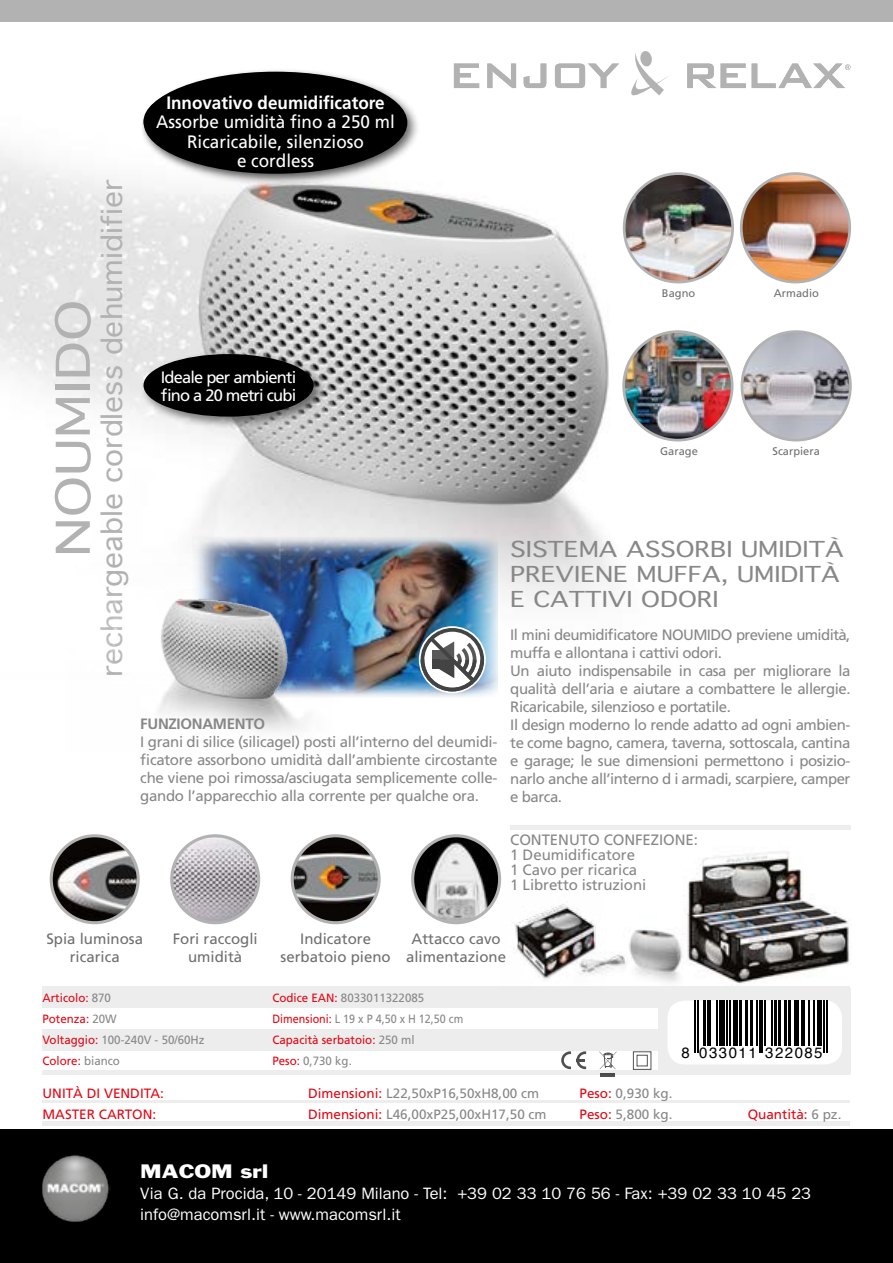
<style>
.page{position:relative;width:893px;height:1263px;background:#fff}
.page>*{position:absolute;margin:0;border:0;box-sizing:border-box;transform-origin:0 0}
.t1{font:45px "Geneva";color:#b3b2b2;scale:1.25 1}
.t2{font:27px "Geneva";color:#b3b2b2;scale:1.1 1}
.t3{font:700 25.5px "Frutiger";color:#fff}
.t4{font:21px/25.2px "Geneva";color:#878787;scale:1.22 1}
.t5{font:19.5px "Frutiger";color:#fff}
.t6{font:18px/21px "Frutiger";color:#fff;text-align:center}
.t7{font:18px/19.5px "Frutiger";color:#fff;text-align:center;scale:.95 1}
.t8{font:700 18px "Frutiger";color:#fff;scale:.95 1}
.t9{font:18px "Franklin Gothic";color:#fff;scale:1.2 1}
.t10{font:16.5px/21px "Franklin Gothic";color:#fff}
.t11{font:16.5px/18px "Frutiger";letter-spacing:-.05em;color:#fff}
.t12{font:15px/18px "Frutiger";letter-spacing:-.03em;color:#878787}
.t13{font:15px/18px "Frutiger";color:#706f6f;text-align:center}
.t14{font:15px/15px "Frutiger";letter-spacing:-.005em;color:#878787}
.t15{font:15px "Helvetica";letter-spacing:.1em;color:#000}
.t16{font:700 15px "Frutiger";letter-spacing:-.02em;color:#878787}
.t17{font:13.5px "Frutiger";color:#878787}
.t18{font:13.5px "Frutiger";color:#e30613}
.t19{font:12px/21px "Frutiger";color:#e30613;scale:.96 1}
.t20{font:11.1px "Frutiger";color:#706f6f}
.s1{color:#878787}
.s2{color:#e30613}
</style>
<div class="page">
<img style="left:635px;top:825px;width:216px;height:187px">
<img style="left:606px;top:916px;width:93px;height:70px">
<img style="left:0;top:150px;width:759px;height:531px">
<div style="left:43px;top:986px;width:807px;height:22px;background:#ededed"></div>
<div style="left:43px;top:1029px;width:807px;height:21px;background:#ededed"></div>
<hr style="left:43px;top:1071px;width:807px;height:4px;background:#ededed">
<div style="left:659px;top:988px;width:192px;height:86px;background:#ededed"></div>
<div style="left:668px;top:1001px;width:174px;height:63px;background:#fff;border-radius:17px"></div>
<div style="left:0;top:1129px;width:893px;height:134px;background:#000"></div>
<div style="left:0;top:0;width:893px;height:21px;background:#b3b2b2"></div>
<svg style="left:454px;top:64px;width:25px;height:24px"></svg>
<svg style="left:487px;top:64px;width:29px;height:24px"></svg>
<svg style="left:524px;top:64px;width:22px;height:24px"></svg>
<svg style="left:687px;top:64px;width:59px;height:24px"></svg>
<svg style="left:752px;top:64px;width:98px;height:24px"></svg>
<svg style="left:555px;top:51px;width:112px;height:45px"></svg>
<hr style="left:43px;top:1100px;width:807px;height:2px;background:#ededed">
<hr style="left:43px;top:1122px;width:807px;height:4px;background:#ededed">
<img style="left:42px;top:1155px;width:68px;height:67px">
<svg style="left:561px;top:1051px;width:25px;height:18px"></svg>
<svg style="left:599px;top:1051px;width:17px;height:18px"></svg>
<hr style="left:601px;top:1073px;width:14px;height:3px;background:#000">
<div style="left:140px;top:351px;width:186px;height:78px;background:#000;opacity:.5"></div>
<div style="left:144px;top:354px;width:170px;height:63px;background:#000;border-radius:50%"></div>
<img style="left:193px;top:535px;width:304px;height:162px">
<img style="left:65px;top:563px;width:269px;height:169px">
<svg style="left:419px;top:626px;width:67px;height:67px"></svg>
<svg style="left:421px;top:628px;width:63px;height:63px"></svg>
<div style="left:432px;top:650px;width:7px;height:19px;background:#595959"></div>
<div style="left:432px;top:660px;width:7px;height:9px;background:#434343"></div>
<img style="left:624px;top:174px;width:109px;height:108px;border-radius:54px">
<div style="left:623px;top:172px;width:111px;height:111px;border:3px solid #b3b2b2;border-radius:50%"></div>
<img style="left:741px;top:174px;width:109px;height:108px;border-radius:54px">
<div style="left:740px;top:172px;width:111px;height:111px;border:3px solid #b3b2b2;border-radius:50%"></div>
<img style="left:742px;top:332px;width:108px;height:108px;border-radius:54px">
<div style="left:741px;top:330px;width:111px;height:111px;border:3px solid #b3b2b2;border-radius:50%"></div>
<img style="left:624px;top:332px;width:108px;height:108px;border-radius:54px">
<div style="left:622px;top:330px;width:111px;height:111px;border:3px solid #b3b2b2;border-radius:50%"></div>
<hr style="left:694px;top:1000px;width:2px;height:52px;background:#000">
<hr style="left:697px;top:1000px;width:1px;height:52px;background:#000">
<hr style="left:703px;top:1000px;width:2px;height:45px;background:#000">
<hr style="left:707px;top:1000px;width:1px;height:45px;background:#000">
<hr style="left:710px;top:1000px;width:1px;height:45px;background:#000">
<hr style="left:717px;top:1000px;width:1px;height:45px;background:#000">
<div style="left:719px;top:1000px;width:6px;height:45px;background:#000"></div>
<hr style="left:727px;top:1000px;width:1px;height:45px;background:#000">
<hr style="left:729px;top:1000px;width:2px;height:45px;background:#000">
<hr style="left:734px;top:1000px;width:4px;height:45px;background:#000">
<hr style="left:739px;top:1000px;width:3px;height:45px;background:#000">
<hr style="left:745px;top:1000px;width:3px;height:45px;background:#000">
<hr style="left:750px;top:1000px;width:3px;height:45px;background:#000">
<hr style="left:756px;top:1000px;width:1px;height:45px;background:#000">
<hr style="left:759px;top:1000px;width:1px;height:52px;background:#000">
<hr style="left:762px;top:1000px;width:1px;height:52px;background:#000">
<hr style="left:764px;top:1000px;width:2px;height:45px;background:#000">
<hr style="left:771px;top:1000px;width:2px;height:45px;background:#000">
<hr style="left:774px;top:1000px;width:3px;height:45px;background:#000">
<hr style="left:778px;top:1000px;width:3px;height:45px;background:#000">
<hr style="left:784px;top:1000px;width:3px;height:45px;background:#000">
<hr style="left:788px;top:1000px;width:3px;height:45px;background:#000">
<hr style="left:794px;top:1000px;width:4px;height:45px;background:#000">
<hr style="left:801px;top:1000px;width:1px;height:45px;background:#000">
<hr style="left:804px;top:1000px;width:1px;height:45px;background:#000">
<hr style="left:808px;top:1000px;width:1px;height:45px;background:#000">
<hr style="left:814px;top:1000px;width:1px;height:45px;background:#000">
<hr style="left:818px;top:1000px;width:4px;height:45px;background:#000">
<hr style="left:823px;top:1000px;width:2px;height:52px;background:#000">
<hr style="left:826px;top:1000px;width:2px;height:52px;background:#000">
<img style="left:51px;top:836px;width:87px;height:87px;border-radius:43px">
<div style="left:50px;top:834px;width:90px;height:90px;border:3px solid #b3b2b2;border-radius:50%"></div>
<img style="left:292px;top:836px;width:87px;height:87px;border-radius:43px">
<div style="left:291px;top:834px;width:90px;height:90px;border:3px solid #b3b2b2;border-radius:50%"></div>
<img style="left:413px;top:836px;width:87px;height:87px;border-radius:43px">
<div style="left:411px;top:834px;width:90px;height:90px;border:3px solid #b3b2b2;border-radius:50%"></div>
<img style="left:172px;top:836px;width:87px;height:87px;border-radius:43px">
<div style="left:170px;top:834px;width:90px;height:90px;border:3px solid #b3b2b2;border-radius:50%"></div>
<hr style="left:510px;top:825px;width:340px;height:4px;background:#ededed">
<div style="left:140px;top:68px;width:281px;height:119px;background:#000;opacity:.5"></div>
<div style="left:144px;top:72px;width:263px;height:102px;background:#000;border-radius:50%"></div>
<img style="left:499px;top:882px;width:107px;height:97px">
<h1 class="t1" style="left:48px;top:557px;width:207px;rotate:-90deg">NOUMIDO</h1>
<p class="t6" style="left:178px;top:81px;width:188px">Assorbe umidità<br>fino a 250 ml<br>Ricaricabile, silenzioso e cordless</p>
<p class="t8" style="left:166px;top:92px;width:231px">Innovativo deumidificatore</p>
<p class="t7" style="left:156px;top:112px;width:253px">Assorbe umidità fino a 250 ml<br>Ricaricabile, silenzioso<br>e cordless</p>
<h3 class="t5" style="left:130px;top:121px;width:159px">funziona anche a</h3>
<h3 class="t3" style="left:152px;top:141px;width:113px">BATTERIE</h3>
<h2 class="t2" style="left:97px;top:677px;width:453px;rotate:-90deg">RECHARGEABLE CORDLESS DEHUMIDIFIER</h2>
<p class="t11" style="left:161px;top:368px;width:137px">Ideale per ambienti fino a 20 metri cubi</p>
<p class="t16" style="left:140px;top:715px;width:126px">FUNZIONAMENTO</p>
<p class="t12" style="left:140px;top:733px;width:359px;text-align:justify">I grani di silice (silicagel) posti all’interno del deumidi&shy;ficatore assorbono umidità dall’ambiente circostante che viene poi rimossa/asciugata semplicemente colle&shy;gando l’apparecchio alla corrente per qualche ora.</p>
<p class="t20" style="left:662px;top:287px;width:35px">Bagno</p>
<p class="t20" style="left:774px;top:287px;width:46px">Armadio</p>
<p class="t20" style="left:660px;top:445px;width:39px">Garage</p>
<p class="t20" style="left:772px;top:445px;width:49px">Scarpiera</p>
<h3 class="t4" style="left:510px;top:537px;width:275px">SISTEMA ASSORBI UMIDITÀ<br>PREVIENE MUFFA, UMIDITÀ<br>E CATTI</h3>
<h3 class="t4" style="left:608px;top:587px;width:41px">VI ODORI</h3>
<p class="t12" style="left:510px;top:625px;width:342px">Il mini deumidificatore NOumi do previene umidità, muffa e allontana i cattivi odori.<br>U n aiuto indispensabile in casa per migliorare la qualità dell’aria e aiutare a combattere le allergie.<br>Ricaricabile, silenzioso e portatile.<br>Il design moderno lo rende adatto ad ogni ambien&shy;te come bagno, camera, taverna, sottoscala, cantina e garage; le sue dimensioni permettono i posizio&shy;narlo anche all’interno d i armadi, scarpiere, camper e barca.</p>
<p class="t14" style="left:510px;top:832px;width:189px">CONTENUTO CONFEZIONE:<br>1 Deumidificatore<br>1 Cavo per ricarica<br>1 Libretto istruzioni</p>
<p class="t13" style="left:46px;top:930px;width:98px">Spia luminosa ricarica</p>
<p class="t13" style="left:281px;top:930px;width:112px">Indicatore serbatoio pieno</p>
<p class="t13" style="left:406px;top:930px;width:102px">Attacco cavo alimentazione</p>
<p class="t13" style="left:173px;top:930px;width:87px">Fori raccogli umidità</p>
<p class="t19" style="left:43px;top:987px;width:170px">Articolo: <span class="s1">870<br></span>Potenza: <span class="s1">20W<br></span>Voltaggio: <span class="s1">100-240V - 50/60Hz<br></span>Colore: <span class="s1">bianco</span></p>
<p class="t19" style="left:272px;top:987px;width:200px">Codice EAN: <span class="s1">8033011322085<br></span>Dimensioni: <span class="s1">L 19 x P 4,50 x H 12,50 cm<br></span>Capacità serbatoio: <span class="s1">250 ml<br></span>Peso: <span class="s1">0,730 kg.</span></p>
<p class="t15" style="left:681px;top:1041px;width:143px">8 033011 322085</p>
<p class="t18" style="left:43px;top:1085px;width:71px">Unità di ven</p>
<p class="t18" style="left:130px;top:1085px;width:112px">dita: D</p>
<p class="t17" style="left:318px;top:1085px;width:223px"><span class="s2">imensioni:</span> L22,50xP16,50xH8,00 cm</p>
<p class="t17" style="left:580px;top:1085px;width:95px"><span class="s2">Peso:</span> 0,930 kg.</p>
<p class="t18" style="left:43px;top:1106px;width:196px">Master Carton : D</p>
<p class="t17" style="left:318px;top:1106px;width:230px"><span class="s2">imensioni:</span> L46,00xP25,00xH17,50 cm</p>
<p class="t17" style="left:580px;top:1106px;width:95px"><span class="s2">Peso:</span> 5,800 kg.</p>
<p class="t18" style="left:748px;top:1106px;width:95px">Quantità: <span class="s1">6 pz.</span></p>
<p class="t9" style="left:140px;top:1159px;width:108px">MACOM srl</p>
<p class="t10" style="left:140px;top:1183px;width:672px">Via G. da Procida, 10 - 20149 Milano - Tel: +39 02 33 10 76 56 - Fax: +39 02 33 10 45 23 info@macomsrl.it - www.macomsrl.it</p>
</div>
